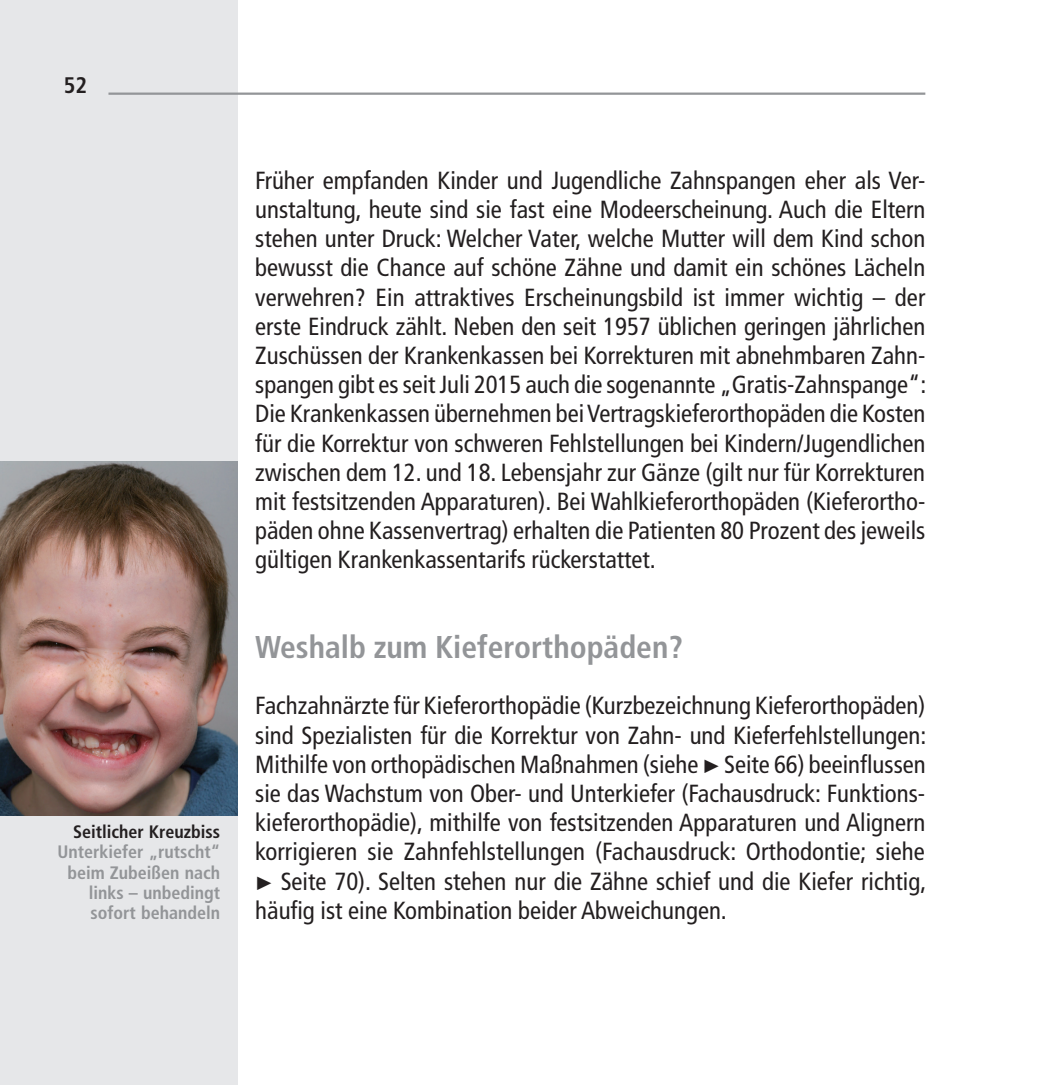
<style>
.page{position:relative;width:1053px;height:1085px;background:#fff}
.page>*{position:absolute;margin:0;border:0;box-sizing:border-box;transform-origin:0 0}
.t1{font:700 condensed 31.5px "Frutiger LT Std";color:#939598}
.t2{font:condensed 24.75px/29.2px "Frutiger LT Std";color:#231f20;text-align:justify}
.t3{font:700 condensed 22.5px "Frutiger LT Std";color:#231f20}
.t4{font:700 condensed 18px/20.2px "Frutiger LT Std";color:#939598;text-align:right}
.t5{font:700 condensed 18px "Frutiger LT Std";color:#231f20}
.s1{font-family:"Utopia Std";font-stretch:normal}
</style>
<div class="page">
<div style="left:0;top:0;width:238px;height:1084px;background:#e6e7e9"></div>
<hr style="left:108px;top:92px;width:817px;height:3px;background:#939598">
<img style="left:0;top:461px;width:238px;height:354px">
<p class="t3" style="left:64px;top:72px;width:25px">52</p>
<p class="t5" style="left:73px;top:821px;width:149px">Seitlicher Kreuzbiss</p>
<p class="t4" style="left:58px;top:841px;width:164px">Unterkiefer „rutscht“ beim Zubeißen nach links – unbedingt sofort behandeln</p>
<p class="t2" style="left:255px;top:166px;width:672px">Früher empfanden Kinder und Jugendliche Zahnspangen eher als Ver&shy;unstaltung, heute sind sie fast eine Modeerscheinung. Auch die Eltern stehen unter Druck: Welcher Vater, welche Mutter will dem Kind schon bewusst die Chance auf schöne Zähne und damit ein schönes Lächeln verwehren? Ein attraktives Erscheinungsbild ist immer wichtig – der erste Eindruck zählt. Neben den seit 1957 üblichen geringen jährlichen Zuschüssen der Krankenkassen bei Korrekturen mit abnehmbaren Zahn&shy;spangen gibt es seit Juli 2015 auch die sogenannte „Gratis-Zahnspange“:<br>Die Krankenkassen übernehmen bei Vertragskieferorthopäden die Kosten für die Korrektur von schweren Fehlstellungen bei Kindern/Jugendlichen zwischen dem 12. und 18. Lebensjahr zur Gänze (gilt nur für Korrekturen mit festsitzenden Apparaturen). Bei Wahlkieferorthopäden (Kieferortho&shy;päden ohne Kassenvertrag) erhalten die Patienten 80 Prozent des jeweils gültigen Krankenkassentarifs rückerstattet.</p>
<p class="t1" style="left:255px;top:628px;width:429px">Weshalb zum Kieferorthopäden?</p>
<p class="t2" style="left:255px;top:691px;width:672px">Fachzahnärzte für Kieferorthopädie (Kurzbezeichnung Kieferorthopäden) sind Spezialisten für die Korrektur von Zahn- und Kieferfehlstellungen:<br>Mithilfe von orthopädischen Maßnahmen (siehe <span class="s1">▶</span> Seite 66) beeinflussen sie das Wachstum von Ober- und Unterkiefer (Fachausdruck: Funktions&shy;kieferorthopädie), mithilfe von festsitzenden Apparaturen und Alignern korrigieren sie Zahnfehlstellungen (Fachausdruck: Orthodontie; siehe <span class="s1">▶</span> Seite 70). Selten stehen nur die Zähne schief und die Kiefer richtig, häufig ist eine Kombination beider Abweichungen.</p>
</div>
